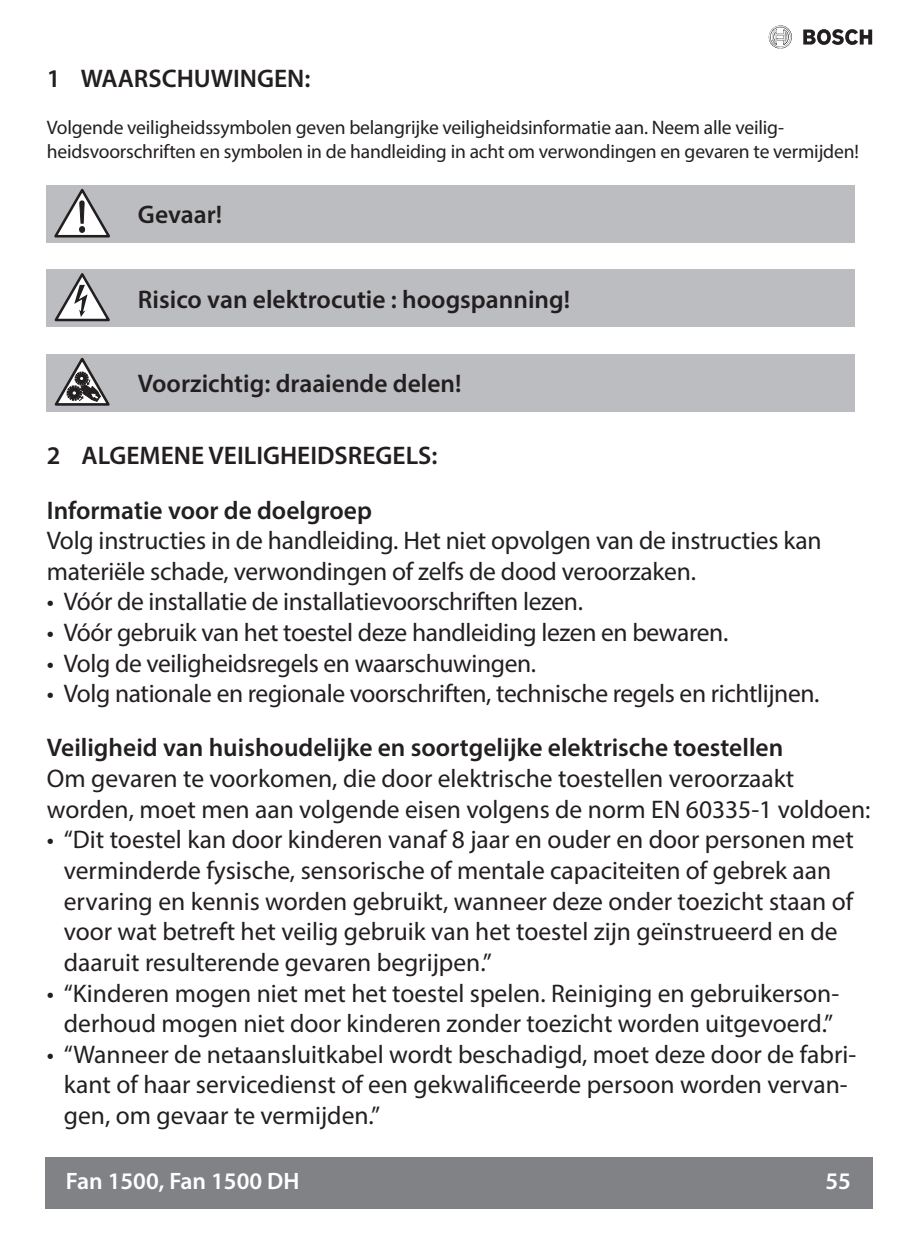
<style>
.page{position:relative;width:919px;height:1234px;background:#fff}
.page>*{position:absolute;margin:0;border:0;box-sizing:border-box;transform-origin:0 0}
.regular_big_text{font:25.5px/30.6px "Myriad Pro";color:#231f20}
.important_text_bold{font:600 25.5px "Myriad Pro";color:#231f20}
.t1{font:600 23.7px "Myriad Pro";color:#fff}
.regular_text{font:19.5px/23.4px "Myriad Pro";letter-spacing:-.01em;color:#231f20}
</style>
<div class="page">
<div style="left:46px;top:1157px;width:827px;height:51px;background:#808285"></div>
<svg style="left:768px;top:26px;width:24px;height:23px"></svg>
<svg style="left:803px;top:29px;width:69px;height:16px"></svg>
<div style="left:47px;top:185px;width:808px;height:57px;background:#bcbdc0"></div>
<svg style="left:54px;top:188px;width:56px;height:50px"></svg>
<div style="left:47px;top:269px;width:808px;height:57px;background:#bcbdc0"></div>
<svg style="left:54px;top:273px;width:56px;height:49px"></svg>
<div style="left:47px;top:354px;width:808px;height:57px;background:#bcbdc0"></div>
<svg style="left:54px;top:357px;width:56px;height:49px"></svg>
<p class="important_text_bold" style="left:47px;top:62px;width:265px">1 WAARSCHUWINGEN:</p>
<p class="regular_text" style="left:47px;top:116px;width:813px">Volgende veiligheidssymbolen geven belangrijke veiligheidsinformatie aan. Neem alle veilig&shy;heidsvoorschriften en symbolen in de handleiding in acht om verwondingen en gevaren te vermijden!</p>
<p class="important_text_bold" style="left:138px;top:198px;width:86px">Gevaar!</p>
<p class="important_text_bold" style="left:138px;top:283px;width:434px">Risico van elektrocutie : hoogspanning!</p>
<p class="important_text_bold" style="left:138px;top:367px;width:325px">Voorzichtig: draaiende delen!</p>
<p class="important_text_bold" style="left:47px;top:439px;width:392px">2 ALGEMENE VEILIGHEIDSREGELS:</p>
<p class="important_text_bold" style="left:47px;top:493px;width:326px">Informatie voor de doelgroep</p>
<p class="regular_big_text" style="left:47px;top:524px;width:776px">Volg instructies in de handleiding. Het niet opvolgen van de instructies kan materiële schade, verwondingen of zelfs de dood veroorzaken.</p>
<p class="regular_big_text" style="left:47px;top:586px;width:535px">• Vóór de installatie de installatievoorschriften lezen.</p>
<p class="regular_big_text" style="left:47px;top:616px;width:680px">• Vóór gebruik van het toestel deze handleiding lezen en bewaren.</p>
<p class="regular_big_text" style="left:47px;top:647px;width:488px">• Volg de veiligheidsregels en waarschuwingen.</p>
<p class="regular_big_text" style="left:47px;top:678px;width:772px">• Volg nationale en regionale voorschriften, technische regels en richtlijnen.</p>
<p class="important_text_bold" style="left:47px;top:731px;width:738px">Veiligheid van huishoudelijke en soortgelijke elektrische toestellen</p>
<p class="regular_big_text" style="left:47px;top:762px;width:825px">Om gevaren te voorkomen, die door elektrische toestellen veroorzaakt worden, moet men aan volgende eisen volgens de norm EN 60335-1 voldoen:</p>
<p class="regular_big_text" style="left:64px;top:823px;width:791px;text-indent:-17px">• “Dit toestel kan door kinderen vanaf 8 jaar en ouder en door personen met verminderde fysische, sensorische of mentale capaciteiten of gebrek aan ervaring en kennis worden gebruikt, wanneer deze onder toezicht staan of voor wat betreft het veilig gebruik van het toestel zijn geïnstrueerd en de daaruit resulterende gevaren begrijpen.”</p>
<p class="regular_big_text" style="left:47px;top:977px;width:794px;text-align:center">• “Kinderen mogen niet met het toestel spelen. Reiniging en gebruikerson&shy;derhoud mogen niet door kinderen zonder toezicht worden uitgevoerd.”</p>
<p class="regular_big_text" style="left:64px;top:1038px;width:794px;text-indent:-17px">• “Wanneer de netaansluitkabel wordt beschadigd, moet deze door de fabri&shy;kant of haar servicedienst of een gekwalificeerde persoon worden vervan&shy;gen, om gevaar te vermijden.”</p>
<p class="t1" style="left:66px;top:1165px;width:235px">Fan 1500, Fan 1500 DH</p>
<p class="t1" style="left:825px;top:1165px;width:27px">55</p>
</div>
